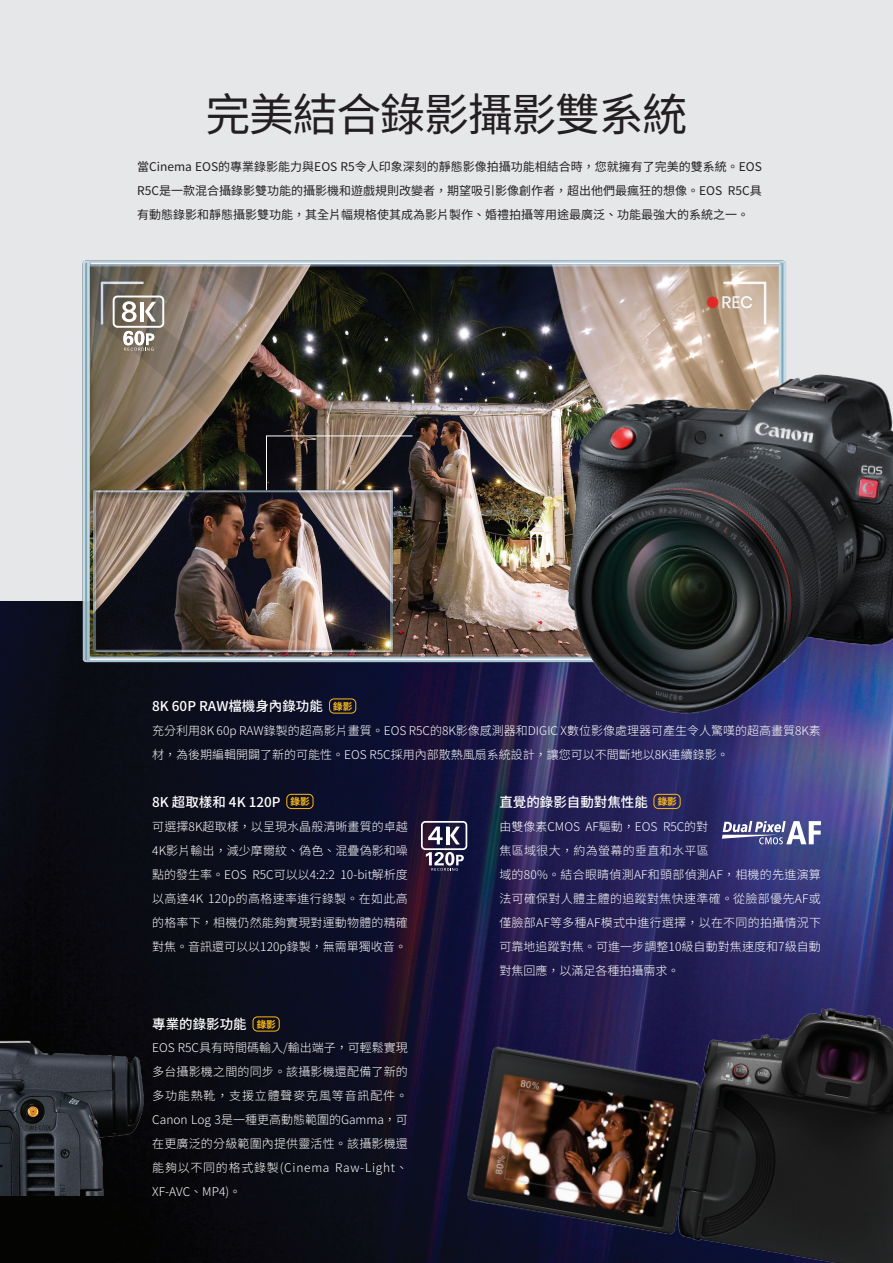
<style>
.page{position:relative;width:893px;height:1263px;background:#fff}
.page>*{position:absolute;margin:0;border:0;box-sizing:border-box;transform-origin:0 0}
.t1{font:45px "Source Han Sans TW";letter-spacing:-.03em;color:#231f20}
.t2{font:500 13.5px "Source Han Sans TW";color:#fff}
.t3{font:300 12px/24px "Source Han Sans TW";letter-spacing:.005em;color:#fff}
.t4{font:12px/24px "Source Han Sans TW";color:#231f20;text-align:justify}
.t5{font:700 9.75px "Source Han Sans TW";letter-spacing:-.03em;color:#fcb814}
</style>
<div class="page">
<img style="left:0;top:600px;width:893px;height:663px">
<img style="left:450px;top:937px;width:443px;height:326px">
<div style="left:0;top:0;width:893px;height:600px;background:#e6e7e9"></div>
<img style="left:77px;top:260px;width:709px;height:410px">
<svg style="left:266px;top:436px;width:147px;height:83px;background:#564b46"></svg>
<img style="left:549px;top:346px;width:344px;height:392px">
<img style="left:0;top:1027px;width:157px;height:169px">
<img style="left:87px;top:484px;width:315px;height:177px">
<svg style="left:722px;top:821px;width:99px;height:23px"></svg>
<svg style="left:113px;top:296px;width:51px;height:55px;background:#9d968b"></svg>
<svg style="left:421px;top:821px;width:46px;height:50px"></svg>
<div style="left:329px;top:699px;width:27px;height:14px;border:1px solid #fcb814;border-radius:4px"></div>
<div style="left:287px;top:794px;width:26px;height:15px;border:1px solid #fcb814;border-radius:4px"></div>
<div style="left:253px;top:1017px;width:26px;height:14px;border:1px solid #fcb814;border-radius:4px"></div>
<div style="left:654px;top:794px;width:26px;height:15px;border:1px solid #fcb814;border-radius:4px"></div>
<h1 class="t1" style="left:205px;top:89px;width:483px">完美結合錄影攝影雙系統</h1>
<p class="t4" style="left:137px;top:155px;width:626px">當Cinema EOS的專業錄影能力與EOS R5令人印象深刻的靜態影像拍攝功能相結合時，您就擁有了完美的雙系統。EOS R5C是一款混合攝錄影雙功能的攝影機和遊戲規則改變者，期望吸引影像創作者，超出他們最瘋狂的想像。EOS R5C具有動態錄影和靜態攝影雙功能，其全片幅規格使其成為影片製作、婚禮拍攝等用途最廣泛、功能最強大的系統之一。</p>
<p class="t2" style="left:152px;top:699px;width:172px">8K 60P RAW檔機身內錄功能</p>
<p class="t5" style="left:333px;top:701px;width:21px">錄影</p>
<p class="t3" style="left:152px;top:719px;width:670px">充分利用8K 60p RAW錄製的超高影片畫質。EOS R5C的8K影像感測器和DIGIC X數位影像處理器可產生令人驚嘆的超高畫質8K素材，為後期編輯開闢了新的可能性。EOS R5C採用內部散熱風扇系統設計，讓您可以不間斷地以8K連續錄影。</p>
<p class="t2" style="left:152px;top:794px;width:130px">8K 超取樣和 4K 120P</p>
<p class="t5" style="left:291px;top:796px;width:21px">錄影</p>
<p class="t3" style="left:152px;top:814px;width:257px;text-align:justify">可選擇8K超取樣，以呈現水晶般清晰畫質的卓越4K影片輸出，減少摩爾紋、偽色、混疊偽影和噪點的發生率。EOS R5C可以以4:2:2 10-bit解析度以高達4K 120p的高格速率進行錄製。在如此高的格率下，相機仍然能夠實現對運動物體的精確對焦。音訊還可以以120p錄製，無需單獨收音。</p>
<p class="t2" style="left:152px;top:1016px;width:96px">專業的錄影功能</p>
<p class="t5" style="left:257px;top:1019px;width:21px">錄影</p>
<p class="t3" style="left:152px;top:1036px;width:257px;text-align:justify">EOS R5C具有時間碼輸入/輸出端子，可輕鬆實現多台攝影機之間的同步。該攝影機還配備了新的多功能熱靴，支援立體聲麥克風等音訊配件。Canon Log 3是一種更高動態範圍的Gamma，可在更廣泛的分級範圍內提供靈活性。該攝影機還能夠以不同的格式錄製(Cinema Raw-Light、XF-AVC、MP4)。</p>
<p class="t2" style="left:499px;top:794px;width:150px">直覺的錄影自動對焦性能</p>
<p class="t5" style="left:658px;top:796px;width:21px">錄影</p>
<p class="t3" style="left:499px;top:814px;width:323px">由雙像素CMOS AF驅動，EOS R5C的對<br>焦區域很大，約為螢幕的垂直和水平區<br>域的80%。結合眼睛偵測AF和頭部偵測AF，相機的先進演算法可確保對人體主體的追蹤對焦快速準確。從臉部優先AF或僅臉部AF等多種AF模式中進行選擇，以在不同的拍攝情況下可靠地追蹤對焦。可進一步調整10級自動對焦速度和7級自動對焦回應，以滿足各種拍攝需求。</p>
</div>
